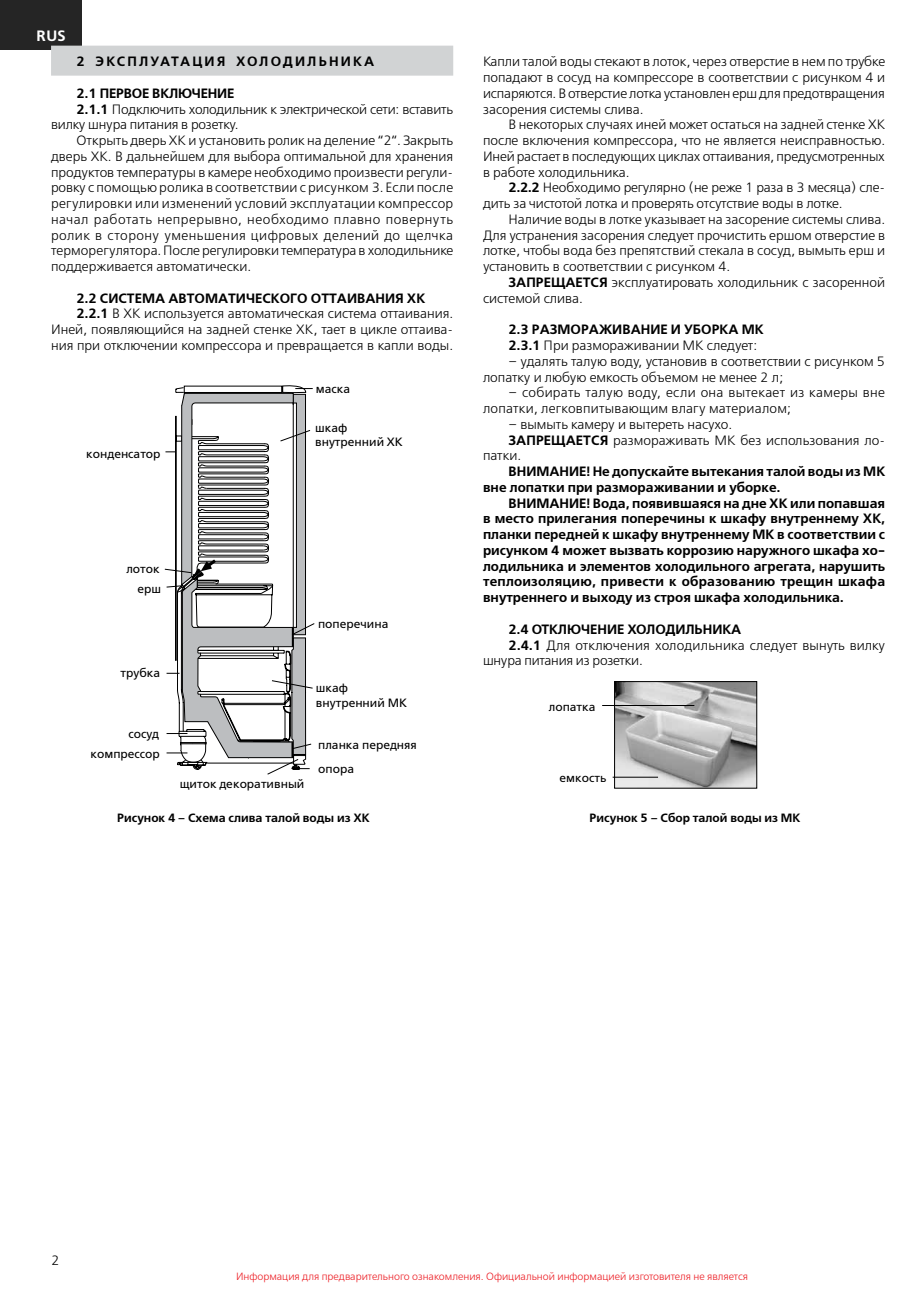
<style>
.page{position:relative;width:915px;height:1306px;background:#fff}
.page>*{position:absolute;margin:0;border:0;box-sizing:border-box;transform-origin:0 0}
.t1{font:15px "Free Set Demi Bold C";color:#fff}
.t2{font:13.5px/15.8px "Free Set Light C";color:#000}
.t3{font:13.5px/15.8px "Free Set Demi Bold C";color:#000}
.t4{font:13.5px/15.8px "Free Set Light C";letter-spacing:.02em;color:#000}
.t5{font:12px/14.4px "Free Set C";color:#000}
.t6{font:12px "Free Set Demi Bold C";color:#000}
.t7{font:10.5px "Free Set Light C";color:#ed1d24}
.s1{font-family:"Free Set Demi Bold C"}
</style>
<div class="page">
<div style="left:0;top:0;width:81px;height:50px;background:#252525"></div>
<div style="left:51px;top:46px;width:402px;height:30px;background:#d1d3d4"></div>
<svg style="left:164px;top:385px;width:151px;height:390px"></svg>
<img style="left:616px;top:683px;width:138px;height:103px">
<div style="left:614px;top:681px;width:142px;height:107px;border:1px solid #000"></div>
<hr style="left:602px;top:705px;width:92px;height:1px;background:#000">
<hr style="left:612px;top:776px;width:45px;height:1px;background:#000">
<p class="t1" style="left:37px;top:27px;width:31px">RUS</p>
<p class="t3" style="left:77px;top:54px;width:42px">2 Эксплуата</p>
<p class="t3" style="left:192px;top:54px;width:23px">ция</p>
<p class="t3" style="left:236px;top:54px;width:13px">холодильника</p>
<p class="t3" style="left:77px;top:86px;width:159px">2.1 ПЕРВОЕ ВКЛЮЧЕНИЕ</p>
<p class="t2" style="left:51px;top:102px;width:403px;text-indent:26px"><span class="s1">2.1.1</span> Подключить холодильник к электрической сети: вставить вилку шнура питания в розетку.</p>
<p class="t2" style="left:51px;top:133px;width:403px;text-align:justify;text-indent:26px">Открыть дверь ХК и установить ролик на деление “2“. Закрыть дверь ХК. В дальнейшем для выбора оптимальной для хранения продуктов температуры в камере необходимо произвести регули&shy;ровку с помощью ролика в соответствии с рисунком 3. Если после регулировки или изменений условий эксплуатации компрессор начал работать непрерывно, необходимо плавно повернуть ролик в сторону уменьшения цифровых делений до щелчка терморегулятора. После регулировки температура в холодильнике поддерживается автоматически.</p>
<p class="t3" style="left:77px;top:290px;width:43px">2.2 Система</p>
<p class="t3" style="left:168px;top:290px;width:11px">автоматическо</p>
<p class="t3" style="left:290px;top:290px;width:31px">го оттаивания</p>
<p class="t3" style="left:407px;top:290px;width:20px">ХК</p>
<p class="t2" style="left:51px;top:306px;width:403px;text-align:justify;text-indent:26px"><span class="s1">2.2.1</span> В ХК используется автоматическая система оттаивания.<br>Иней, появляющийся на задней стенке ХК, тает в цикле оттаива&shy;ния при отключении компрессора и превращается в капли воды.</p>
<p class="t5" style="left:316px;top:382px;width:36px">маска</p>
<p class="t5" style="left:86px;top:446px;width:76px">конденсатор</p>
<p class="t5" style="left:315px;top:420px;width:89px">шкаф внутренний ХК</p>
<p class="t5" style="left:126px;top:561px;width:35px">лоток</p>
<p class="t5" style="left:137px;top:582px;width:25px">ерш</p>
<p class="t5" style="left:120px;top:666px;width:41px">трубка</p>
<p class="t5" style="left:128px;top:727px;width:32px">сосуд</p>
<p class="t5" style="left:90px;top:746px;width:71px">компрессор</p>
<p class="t5" style="left:318px;top:616px;width:72px">поперечина</p>
<p class="t5" style="left:180px;top:777px;width:126px">щиток декоративный</p>
<p class="t5" style="left:316px;top:681px;width:93px">шкаф внутренний МК</p>
<p class="t5" style="left:318px;top:737px;width:100px">планка передняя</p>
<p class="t5" style="left:318px;top:762px;width:37px">опора</p>
<p class="t6" style="left:117px;top:811px;width:254px">Рисунок 4 – Схема слива талой воды из ХК</p>
<p class="t2" style="left:483px;top:54px;width:403px;text-align:justify">Капли талой воды стекают в лоток, через отверстие в нем по трубке попадают в сосуд на компрессоре в соответствии с рисунком 4 и испаряются. В отверстие лотка установлен ерш для предотвращения засорения системы слива.</p>
<p class="t2" style="left:483px;top:117px;width:403px;text-align:justify;text-indent:26px">В некоторых случаях иней может остаться на задней стенке ХК после включения компрессора, что не является неисправностью.<br>Иней растает в последующих циклах оттаивания, предусмотренных в работе холодильника.</p>
<p class="t2" style="left:483px;top:180px;width:403px;text-indent:26px"><span class="s1">2.2.2</span> Необходимо регулярно (не реже 1 раза в 3 месяца) сле&shy;дить за чистотой лотка и проверять отсутствие воды в лотке.</p>
<p class="t2" style="left:483px;top:212px;width:403px;text-align:justify;text-indent:26px">Наличие воды в лотке указывает на засорение системы слива.<br>Для устранения засорения следует прочистить ершом отверстие в лотке, чтобы вода без препятствий стекала в сосуд, вымыть ерш и установить в соответствии с рисунком 4.</p>
<p class="t2" style="left:483px;top:275px;width:403px;text-indent:26px"><span class="s1">ЗАПРЕЩАЕТСЯ</span> эксплуатировать холодильник с засоренной системой слива.</p>
<p class="t3" style="left:508px;top:322px;width:42px">2.3 Размора</p>
<p class="t3" style="left:599px;top:322px;width:24px">живание</p>
<p class="t3" style="left:670px;top:322px;width:41px">и уборка</p>
<p class="t3" style="left:741px;top:322px;width:23px">МК</p>
<p class="t2" style="left:508px;top:338px;width:250px"><span class="s1">2.3.1</span> При размораживании МК следует:</p>
<p class="t2" style="left:483px;top:354px;width:403px;text-indent:26px">– удалять талую воду, установив в соответствии с рисунком 5 лопатку и любую емкость объемом не менее 2 л;</p>
<p class="t4" style="left:483px;top:385px;width:403px;text-indent:26px">– собирать талую воду, если она вытекает из камеры вне лопатки, легковпитывающим влагу материалом;</p>
<p class="t2" style="left:508px;top:417px;width:225px">– вымыть камеру и вытереть насухо.</p>
<p class="t2" style="left:508px;top:433px;width:378px"><span class="s1">ЗАПРЕЩАЕТСЯ</span> размораживать МК без использования ло-</p>
<p class="t2" style="left:483px;top:448px;width:40px">патки.</p>
<p class="t3" style="left:508px;top:464px;width:11px">внимание</p>
<p class="t3" style="left:483px;top:464px;width:403px;text-indent:103px">! Не допускайте вытекания талой воды из МК вне лопатки при размораживании и уборке.</p>
<p class="t3" style="left:483px;top:495px;width:403px;text-align:justify;text-indent:26px">ВНИМАНИЕ! Вода, появившаяся на дне ХК или попавшая в место прилегания поперечины к шкафу внутреннему ХК, планки передней к шкафу внутреннему МК в соответствии с рисунком 4 может вызвать коррозию наружного шкафа хо&shy;лодильника и элементов холодильного агрегата, нарушить теплоизоляцию, привести к образованию трещин шкафа внутреннего и выходу из строя шкафа холодильника.</p>
<p class="t3" style="left:508px;top:621px;width:234px">2.4 ОТКЛЮЧЕНИЕ ХОЛОДИЛЬНИКА</p>
<p class="t2" style="left:483px;top:637px;width:403px;text-indent:26px"><span class="s1">2.4.1</span> Для отключения холодильника следует вынуть вилку шнура питания из розетки.</p>
<p class="t5" style="left:548px;top:699px;width:48px">лопатка</p>
<p class="t5" style="left:559px;top:770px;width:48px">емкость</p>
<p class="t6" style="left:589px;top:811px;width:212px">Рисунок 5 – Сбор талой воды из МК</p>
<p class="t2" style="left:51px;top:1252px;width:10px">2</p>
<p class="t7" style="left:236px;top:1270px;width:513px">Информация для предварительного ознакомления. Официальной информацией изготовителя не является</p>
</div>
